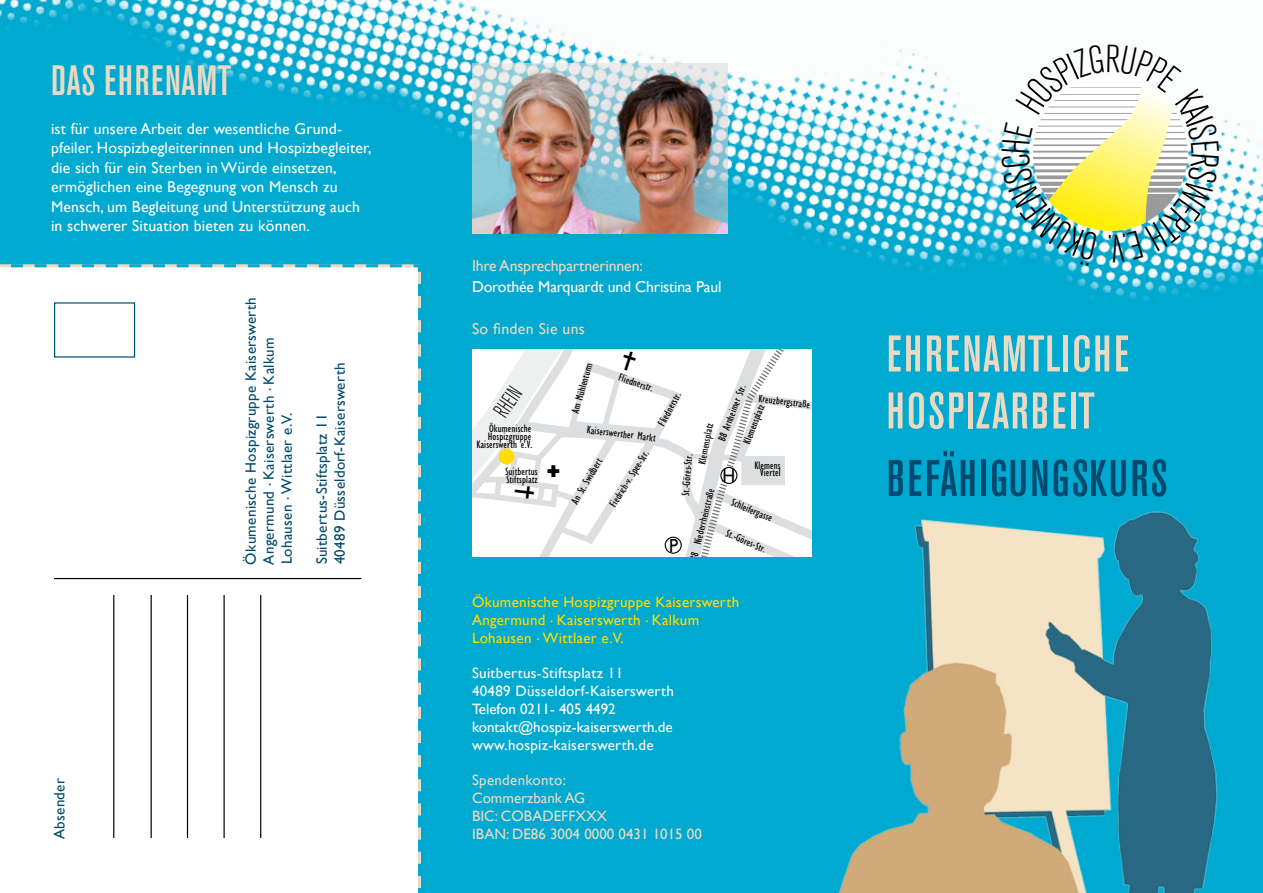
<style>
.page{position:relative;width:1263px;height:893px;background:#00a9d0}
.page>*{position:absolute;margin:0;border:0;box-sizing:border-box;transform-origin:0 0}
.t1{font:500 51px/57px "Akzidenz Grot Con BQ";letter-spacing:.04em;color:#eadac3}
.t2{font:500 51px "Akzidenz Grot Con BQ";letter-spacing:.04em;color:#004a6f}
.t3{font:500 42px "Akzidenz Grot Con BQ";letter-spacing:.02em;color:#eadac3}
.t4{font:300 38.85px "Akzidenz Grot Con BQ";color:#000}
.t5{font:300 22.35px "Akzidenz Grot Con BQ";color:#000;scale:.8 1}
.t6{font:19.2px "Gill Sans";color:#000;scale:.92 1}
.t7{font:15.75px/19.5px "Gill Sans";letter-spacing:.01em;color:#fff}
.t8{font:15.75px "Gill Sans";letter-spacing:-.01em;color:#fff}
.t9{font:15.75px "Gill Sans";letter-spacing:-.01em;color:#eadac3}
.t10{font:15.75px "Gill Sans";letter-spacing:.02em;color:#eadac3}
.t11{font:15px/18px "Gill Sans";letter-spacing:.02em;color:#004a6f}
.t12{font:15px/18px "Gill Sans";letter-spacing:.02em;color:#fff}
.t13{font:15px/18px "Gill Sans";letter-spacing:.02em;color:#fd0}
.t14{font:15px/18px "Gill Sans";color:#eadac3}
.t15{font:condensed 11.1px/7.8px "Gill Sans";letter-spacing:.01em;color:#000;text-align:right}
</style>
<div class="page">
<div style="left:0;top:348px;width:421px;height:545px;background:#fff"></div>
<img style="left:0;top:0;width:1263px;height:348px">
<hr style="left:113px;top:595px;width:1px;height:298px;background:#000">
<hr style="left:151px;top:595px;width:1px;height:298px;background:#000">
<hr style="left:187px;top:595px;width:1px;height:298px;background:#000">
<hr style="left:223px;top:595px;width:2px;height:298px;background:#000">
<hr style="left:260px;top:595px;width:1px;height:298px;background:#000">
<div style="left:81px;top:839px;width:313px;height:54px;background:#fff"></div>
<hr style="left:54px;top:578px;width:307px;height:1px;background:#000">
<div style="left:54px;top:302px;width:81px;height:56px;border:1px solid #004a6f"></div>
<img style="left:839px;top:511px;width:379px;height:382px">
<img style="left:472px;top:64px;width:256px;height:170px">
<svg style="left:472px;top:349px;width:339px;height:208px;background:#f4f4f4"></svg>
<svg style="left:1001px;top:45px;width:218px;height:222px;background:#d1e8d3"></svg>
<h2 class="t3" style="left:51px;top:57px;width:182px">DAS EHRENAMT</h2>
<p class="t7" style="left:51px;top:119px;width:322px">ist für unsere Arbeit der wesentliche Grund&shy;pfeiler. Hospizbegleiterinnen und Hospizbegleiter, die sich für ein Sterben in Würde einsetzen, ermöglichen eine Begegnung von Mensch zu Mensch, um Begleitung und Unterstützung auch in schwerer Situation bieten zu können.</p>
<h3 class="t11" style="left:50px;top:839px;width:62px;rotate:-90deg">Absender</h3>
<h3 class="t11" style="left:242px;top:564px;width:269px;rotate:-90deg">Ökumenische Hospizgruppe Kaiserswerth<br>Angermund . Kaiserswerth . Kalkum<br>Lohausen . Wittlaer e.V.</h3>
<h3 class="t11" style="left:313px;top:564px;width:203px;rotate:-90deg">Suitbertus-Stiftsplatz 11<br>40489 Düsseldorf-Kaiserswerth</h3>
<h3 class="t9" style="left:472px;top:257px;width:172px">Ihre Ansprechpartnerinnen:</h3>
<h3 class="t8" style="left:472px;top:278px;width:251px">Dorothée Marquardt und Christina Paul</h3>
<h3 class="t10" style="left:472px;top:320px;width:114px">So finden Sie uns</h3>
<h3 class="t5" style="left:489px;top:408px;width:40px;rotate:-56deg">RHEIN</h3>
<p class="t15" style="left:476px;top:425px;width:58px">Ökumenische<br>Hospizgruppe<br>Kaiserswerth e.V.</p>
<p class="t15" style="left:505px;top:468px;width:34px;text-align:left">Suitbertus<br>Stiftsplatz</p>
<p class="t15" style="left:571px;top:412px;width:54px;rotate:-74deg">Am Mühlenturm</p>
<p class="t15" style="left:620px;top:373px;width:38px;rotate:19deg">Fliednerstr.</p>
<p class="t15" style="left:718px;top:440px;width:61px;rotate:-69deg">B8 Arnheimer Str.</p>
<p class="t15" style="left:657px;top:423px;width:38px;rotate:-61deg">Fliednerstr.</p>
<p class="t15" style="left:759px;top:395px;width:53px;rotate:7deg">Kreuzbergstraße</p>
<p class="t15" style="left:743px;top:442px;width:43px;rotate:-69deg">Klemensplatz</p>
<p class="t15" style="left:698px;top:463px;width:43px;rotate:-79deg">Klemensplatz</p>
<p class="t15" style="left:587px;top:426px;width:71px;rotate:7deg">Kaiserswerther Markt</p>
<p class="t15" style="left:571px;top:501px;width:52px;rotate:-60deg">An St. Swidbert</p>
<p class="t15" style="left:609px;top:504px;width:66px;rotate:-58deg">Fiedrich-v. Spee-Str.</p>
<p class="t15" style="left:682px;top:496px;width:44px;rotate:-85deg">St.-Göres-Str.</p>
<p class="t15" style="left:755px;top:461px;width:28px;text-align:center">Klemens<br>Viertel</p>
<h3 class="t6" style="left:722px;top:464px;width:15px">H</h3>
<p class="t15" style="left:690px;top:559px;width:75px;rotate:-76deg">B8 Niederrheinstraße</p>
<p class="t15" style="left:733px;top:498px;width:45px;rotate:23deg">Schleifergasse</p>
<p class="t15" style="left:728px;top:529px;width:44px;rotate:23deg">St.-Göres-Str.</p>
<h3 class="t6" style="left:669px;top:534px;width:11px">P</h3>
<h3 class="t13" style="left:472px;top:593px;width:269px">Ökumenische Hospizgruppe Kaiserswerth<br>Angermund . Kaiserswerth . Kalkum<br>Lohausen . Wittlaer e.V.</h3>
<h3 class="t12" style="left:472px;top:664px;width:203px">Suitbertus-Stiftsplatz 11<br>40489 Düsseldorf-Kaiserswerth<br>Telefon 0211- 405 4492 kontakt@hospiz-kaiserswerth.de www.hospiz-kaiserswerth.de</h3>
<h3 class="t14" style="left:472px;top:771px;width:231px">Spendenkonto:<br>Commerzbank AG<br>BIC: COBADEFFXXX<br>IBAN: DE86 3004 0000 0431 1015 00</h3>
<h3 class="t4" style="left:1113px;top:269px;width:7px;rotate:180deg">.</h3>
<h1 class="t1" style="left:887px;top:326px;width:241px">EHRENAMTLICHE<br>HOSPIZARBEIT</h1>
<h1 class="t2" style="left:887px;top:449px;width:282px">BEFÄHIGUNGSKURS</h1>
</div>
